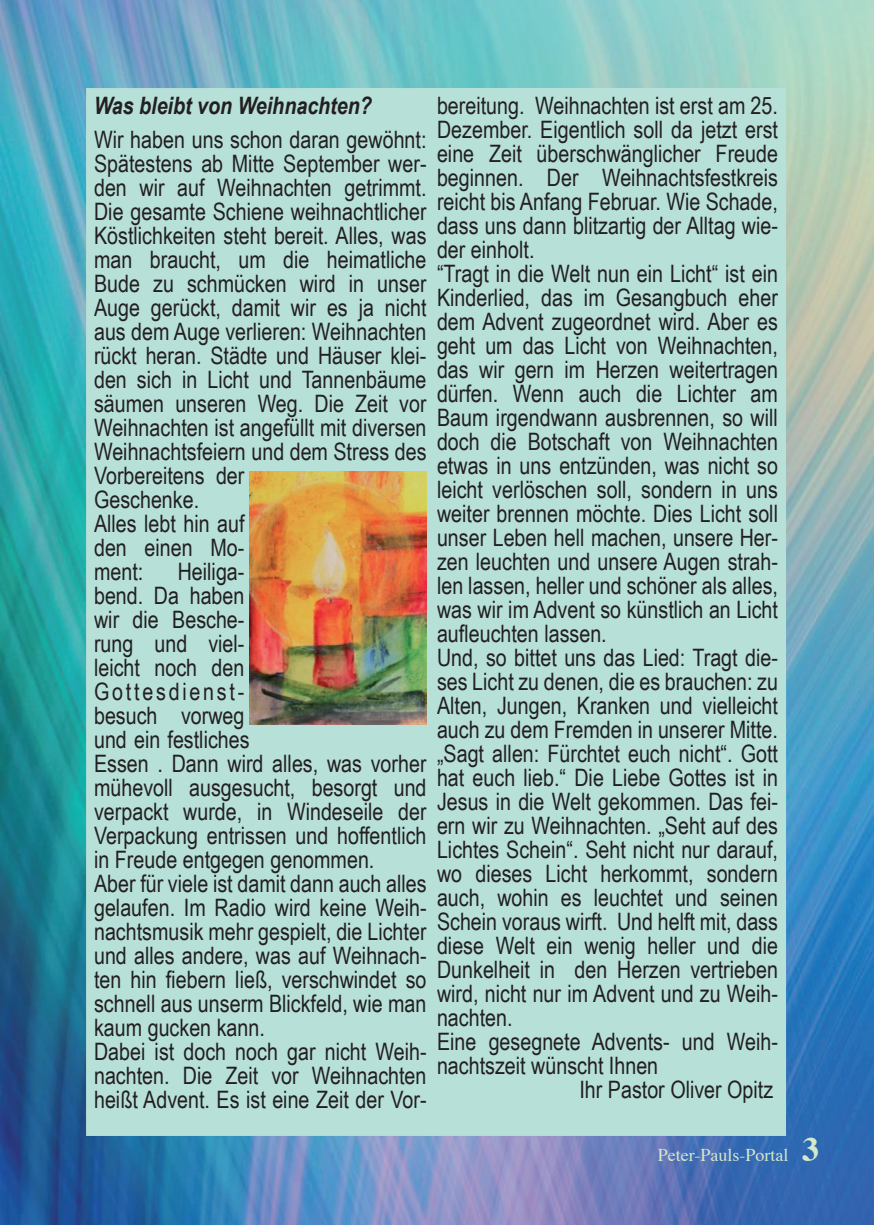
<style>
.page{position:relative;width:874px;height:1225px;background:#fff}
.page>*{position:absolute;margin:0;border:0;box-sizing:border-box;transform-origin:0 0}
.t1{font:24px/24px "Arial Narrow";color:#231f20}
.t2{font:italic 700 24px "Arial Narrow";color:#231f20}
.t3{font:18px "Times";color:#d4e9ca}
.s1{font-weight:700;font-size:34px}
</style>
<div class="page">
<img style="left:0;top:0;width:873px;height:1225px">
<div style="left:433px;top:92px;width:348px;height:1040px;background:#b6e0d8"></div>
<div style="left:429px;top:88px;width:356px;height:1048px;border:8px solid #b6e0d8"></div>
<div style="left:90px;top:92px;width:340px;height:1040px;background:#b6e0d8"></div>
<div style="left:86px;top:88px;width:348px;height:1048px;border:8px solid #b6e0d8"></div>
<img style="left:249px;top:471px;width:177px;height:253px">
<p class="t2" style="left:94px;top:87px;width:279px">Was bleibt von Weihnachten?</p>
<p class="t1" style="left:94px;top:126px;width:334px">Wir haben uns schon daran gewöhnt:<br>Spätestens ab Mitte September wer&shy;den wir auf Weihnachten getrimmt.<br>Die gesamte Schiene weihnachtlicher<br>Köstlichkeiten steht bereit. Alles, was man braucht, um die heimatliche<br>Bude zu schmücken wird in unser<br>Auge gerückt, damit wir es ja nicht aus dem Auge verlieren: Weihnachten rückt heran. Städte und Häuser klei&shy;den sich in Licht und Tannenbäume säumen unseren Weg. Die Zeit vor<br>Weihnachten ist angefüllt mit diversen<br>Weihnachtsfeiern und dem Stress des<br>Vorbereitens der<br>Geschenke.<br>Alles lebt hin auf<br>den einen Mo-<br>ment:</p>
<p class="t1" style="left:94px;top:558px;width:334px;text-indent:84px">Heiliga-<br>bend. Da haben<br>wir die Besche-<br>rung und viel-<br>leicht noch den<br>Gottesdienst-<br>besuch vorweg<br>und ein festliches<br>Essen . Dann wird alles, was vorher mühevoll ausgesucht, besorgt und verpackt wurde, in Windeseile der<br>Verpackung entrissen und hoffentlich in Freude entgegen genommen.<br>Aber für viele ist damit dann auch alles gelaufen. Im Radio wird keine Weih&shy;nachtsmusik mehr gespielt, die Lichter und alles andere, was auf Weihnach&shy;ten hin fiebern ließ, verschwindet so schnell aus unserm Blickfeld, wie man kaum gucken kann.<br>Dabei ist doch noch gar nicht Weih&shy;nachten. Die Zeit vor Weihnachten heißt Advent. Es ist eine Zeit der Vor-</p>
<p class="t1" style="left:437px;top:92px;width:342px">bereitung. Weihnachten ist erst am 25.</p>
<p class="t1" style="left:437px;top:116px;width:342px">Dezember. Eigentlich soll da jetzt erst</p>
<p class="t1" style="left:437px;top:140px;width:342px">eine Zeit überschwänglicher Freude</p>
<p class="t1" style="left:437px;top:164px;width:342px">beginnen. Der Weihnachtsfestkreis</p>
<p class="t1" style="left:437px;top:188px;width:342px">reicht bis Anfang Februar. Wie Schade,</p>
<p class="t1" style="left:437px;top:212px;width:342px">dass uns dann blitzartig der Alltag wie-</p>
<p class="t1" style="left:437px;top:236px;width:99px">der einholt.</p>
<p class="t1" style="left:437px;top:260px;width:342px">“Tragt in die Welt nun ein Licht“ ist ein</p>
<p class="t1" style="left:437px;top:284px;width:342px">Kinderlied, das im Gesangbuch eher</p>
<p class="t1" style="left:437px;top:308px;width:342px">dem Advent zugeordnet wird. Aber es</p>
<p class="t1" style="left:437px;top:332px;width:342px">geht um das Licht von Weihnachten,</p>
<p class="t1" style="left:437px;top:356px;width:342px">das wir gern im Herzen weitertragen</p>
<p class="t1" style="left:437px;top:380px;width:342px">dürfen. Wenn auch die Lichter am</p>
<p class="t1" style="left:437px;top:404px;width:342px">Baum irgendwann ausbrennen, so will</p>
<p class="t1" style="left:437px;top:428px;width:342px">doch die Botschaft von Weihnachten</p>
<p class="t1" style="left:437px;top:452px;width:342px">etwas in uns entzünden, was nicht so</p>
<p class="t1" style="left:437px;top:476px;width:342px">leicht verlöschen soll, sondern in uns</p>
<p class="t1" style="left:437px;top:500px;width:342px">weiter brennen möchte. Dies Licht soll</p>
<p class="t1" style="left:437px;top:524px;width:342px">unser Leben hell machen, unsere Her-</p>
<p class="t1" style="left:437px;top:548px;width:342px">zen leuchten und unsere Augen strah-</p>
<p class="t1" style="left:437px;top:572px;width:342px">len lassen, heller und schöner als alles,</p>
<p class="t1" style="left:437px;top:596px;width:342px">was wir im Advent so künstlich an Licht</p>
<p class="t1" style="left:437px;top:620px;width:171px">aufleuchten lassen.</p>
<p class="t1" style="left:437px;top:644px;width:342px">Und, so bittet uns das Lied: Tragt die-</p>
<p class="t1" style="left:437px;top:668px;width:342px">ses Licht zu denen, die es brauchen: zu</p>
<p class="t1" style="left:437px;top:692px;width:342px">Alten, Jungen, Kranken und vielleicht</p>
<p class="t1" style="left:437px;top:716px;width:342px">auch zu dem Fremden in unserer Mitte.</p>
<p class="t1" style="left:437px;top:740px;width:342px">„Sagt allen: Fürchtet euch nicht“. Gott</p>
<p class="t1" style="left:437px;top:764px;width:342px">hat euch lieb.“ Die Liebe Gottes ist in</p>
<p class="t1" style="left:437px;top:788px;width:342px">Jesus in die Welt gekommen. Das fei-</p>
<p class="t1" style="left:437px;top:812px;width:342px">ern wir zu Weihnachten. „Seht auf des</p>
<p class="t1" style="left:437px;top:836px;width:342px">Lichtes Schein“. Seht nicht nur darauf,</p>
<p class="t1" style="left:437px;top:860px;width:342px">wo dieses Licht herkommt, sondern</p>
<p class="t1" style="left:437px;top:884px;width:342px">auch, wohin es leuchtet und seinen</p>
<p class="t1" style="left:437px;top:908px;width:342px">Schein voraus wirft. Und helft mit, dass</p>
<p class="t1" style="left:437px;top:932px;width:342px">diese Welt ein wenig heller und die</p>
<p class="t1" style="left:437px;top:956px;width:342px">Dunkelheit in den Herzen vertrieben</p>
<p class="t1" style="left:437px;top:980px;width:342px">wird, nicht nur im Advent und zu Weih-</p>
<p class="t1" style="left:437px;top:1004px;width:77px">nachten.</p>
<p class="t1" style="left:437px;top:1028px;width:342px">Eine gesegnete Advents- und Weih-</p>
<p class="t1" style="left:437px;top:1052px;width:222px">nachtszeit wünscht Ihnen</p>
<p class="t1" style="left:579px;top:1076px;width:195px">Ihr Pastor Oliver Opitz</p>
<p class="t3" style="left:657px;top:1138px;width:163px">Peter-Pauls-Portal <span class="s1">3</span></p>
</div>
